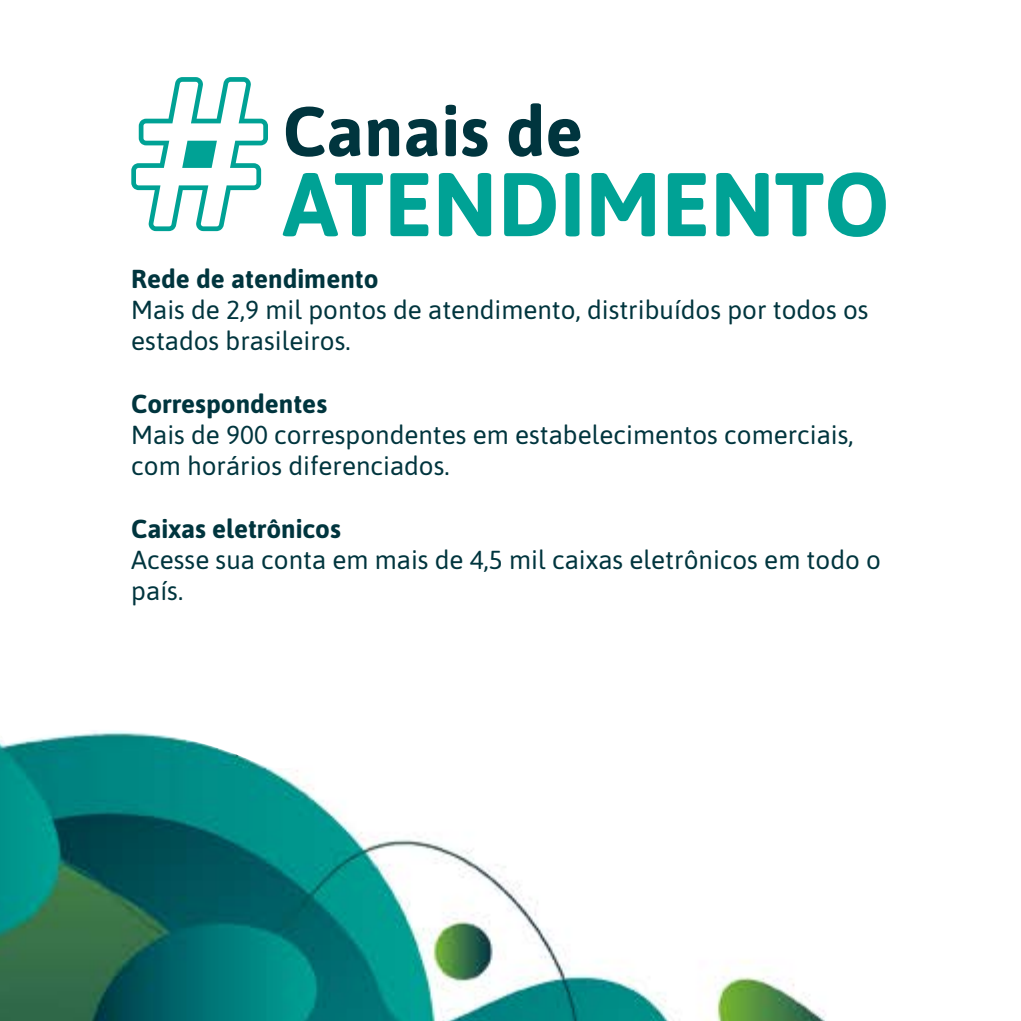
<style>
.page{position:relative;width:1021px;height:1021px;background:#fff}
.page>*{position:absolute;margin:0;border:0;box-sizing:border-box;transform-origin:0 0}
.t1{font:700 90px "Asap";color:#00a295}
.t2{font:700 70px "Asap";color:#00353e}
.t3{font:26px/31.2px "Asap";color:#00353e}
.t4{font:700 26px "Asap";color:#00353e}
</style>
<div class="page">
<img style="left:0;top:231px;width:826px;height:789px">
<svg style="left:0;top:397px;width:391px;height:423px"></svg>
<svg style="left:131px;top:77px;width:137px;height:154px"></svg>
<h2 class="t2" style="left:283px;top:82px;width:302px">Canais de</h2>
<h1 class="t1" style="left:283px;top:141px;width:608px">ATENDIMENTO</h1>
<p class="t4" style="left:131px;top:260px;width:249px">Rede de atendimento</p>
<p class="t3" style="left:131px;top:293px;width:738px">Mais de 2,9 mil pontos de atendimento, distribuídos por todos os estados brasileiros.</p>
<p class="t4" style="left:131px;top:385px;width:197px">Correspondentes</p>
<p class="t3" style="left:131px;top:418px;width:724px">Mais de 900 correspondentes em estabelecimentos comerciais, com horários diferenciados.</p>
<p class="t4" style="left:131px;top:510px;width:211px">Caixas eletrônicos</p>
<p class="t3" style="left:131px;top:543px;width:751px">Acesse sua conta em mais de 4,5 mil caixas eletrônicos em todo o país.</p>
</div>
